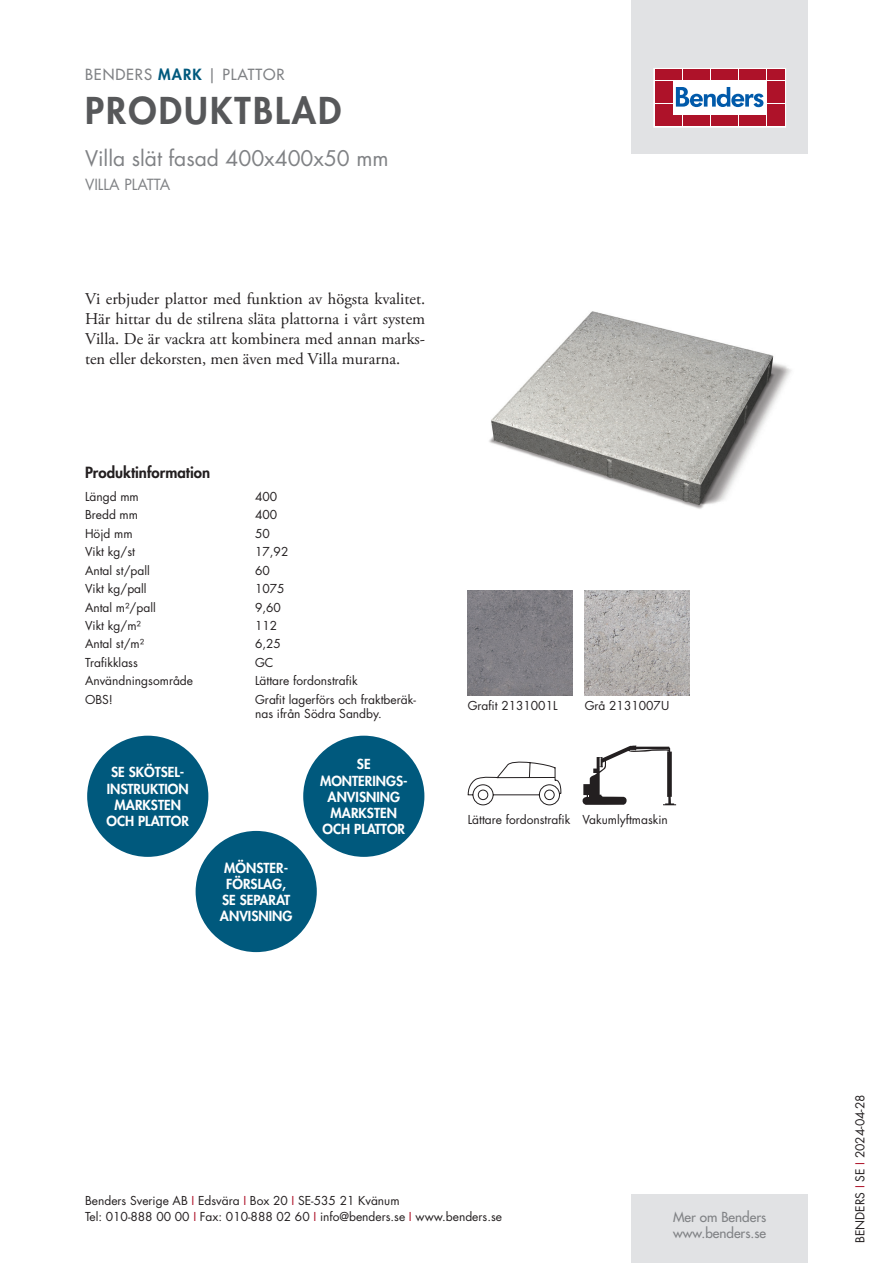
<style>
.page{position:relative;width:893px;height:1263px;background:#fff}
.page>*{position:absolute;margin:0;border:0;box-sizing:border-box;transform-origin:0 0}
.t1{font:800 36px "Futura Std";letter-spacing:.06em;color:#57585a}
.t2{font:21px "Futura Std";color:#808285}
.t3{font:16.5px/19.8px "Adobe Garamond Pro";color:#231f20;text-align:justify}
.t4{font:500 15px "Futura Std";letter-spacing:.06em;color:#808285}
.t5{font:800 15px "Futura Std";color:#231f20}
.t6{font:15px "Futura Std";color:#808285}
.t7{font:800 13.5px/16.2px "Futura Std";color:#fff;text-align:center}
.t8{font:500 13.5px/16.2px "Futura Std";color:#808285}
.t9{font:12px/16.5px "Futura Std";color:#231f20}
.s1{font-weight:800;color:#00597d}
.s2{color:#ae1229}
</style>
<div class="page">
<div style="left:631px;top:0;width:177px;height:153px;background:#e1e2e4"></div>
<div style="left:631px;top:1195px;width:177px;height:68px;background:#e1e2e4"></div>
<svg style="left:656px;top:70px;width:128px;height:55px;fill:#fff"></svg>
<div style="left:654px;top:68px;width:132px;height:59px;border:1px solid #fff"></div>
<div style="left:655px;top:70px;width:8px;height:10px;background:#ae1229"></div>
<div style="left:664px;top:70px;width:8px;height:10px;background:#ae1229"></div>
<div style="left:655px;top:81px;width:8px;height:10px;background:#ae1229"></div>
<div style="left:664px;top:81px;width:8px;height:10px;background:#ae1229"></div>
<div style="left:655px;top:93px;width:8px;height:10px;background:#ae1229"></div>
<div style="left:664px;top:93px;width:8px;height:10px;background:#ae1229"></div>
<div style="left:655px;top:104px;width:8px;height:11px;background:#ae1229"></div>
<div style="left:664px;top:104px;width:8px;height:11px;background:#ae1229"></div>
<div style="left:655px;top:116px;width:8px;height:10px;background:#ae1229"></div>
<div style="left:664px;top:116px;width:8px;height:10px;background:#ae1229"></div>
<div style="left:674px;top:70px;width:8px;height:10px;background:#ae1229"></div>
<div style="left:683px;top:70px;width:8px;height:10px;background:#ae1229"></div>
<div style="left:692px;top:70px;width:8px;height:10px;background:#ae1229"></div>
<div style="left:702px;top:70px;width:8px;height:10px;background:#ae1229"></div>
<div style="left:711px;top:70px;width:8px;height:10px;background:#ae1229"></div>
<div style="left:720px;top:70px;width:8px;height:10px;background:#ae1229"></div>
<div style="left:730px;top:70px;width:8px;height:10px;background:#ae1229"></div>
<div style="left:739px;top:70px;width:8px;height:10px;background:#ae1229"></div>
<div style="left:748px;top:70px;width:8px;height:10px;background:#ae1229"></div>
<div style="left:758px;top:70px;width:8px;height:10px;background:#ae1229"></div>
<div style="left:674px;top:116px;width:8px;height:10px;background:#ae1229"></div>
<div style="left:683px;top:116px;width:8px;height:10px;background:#ae1229"></div>
<div style="left:692px;top:116px;width:8px;height:10px;background:#ae1229"></div>
<div style="left:702px;top:116px;width:8px;height:10px;background:#ae1229"></div>
<div style="left:711px;top:116px;width:8px;height:10px;background:#ae1229"></div>
<div style="left:720px;top:116px;width:8px;height:10px;background:#ae1229"></div>
<div style="left:730px;top:116px;width:8px;height:10px;background:#ae1229"></div>
<div style="left:739px;top:116px;width:8px;height:10px;background:#ae1229"></div>
<div style="left:748px;top:116px;width:8px;height:10px;background:#ae1229"></div>
<div style="left:758px;top:116px;width:8px;height:10px;background:#ae1229"></div>
<div style="left:767px;top:70px;width:8px;height:10px;background:#ae1229"></div>
<div style="left:776px;top:70px;width:8px;height:10px;background:#ae1229"></div>
<div style="left:767px;top:81px;width:8px;height:10px;background:#ae1229"></div>
<div style="left:776px;top:81px;width:8px;height:10px;background:#ae1229"></div>
<div style="left:767px;top:93px;width:8px;height:10px;background:#ae1229"></div>
<div style="left:776px;top:93px;width:8px;height:10px;background:#ae1229"></div>
<div style="left:767px;top:104px;width:8px;height:11px;background:#ae1229"></div>
<div style="left:776px;top:104px;width:8px;height:11px;background:#ae1229"></div>
<div style="left:767px;top:116px;width:8px;height:10px;background:#ae1229"></div>
<div style="left:776px;top:116px;width:8px;height:10px;background:#ae1229"></div>
<svg style="left:676px;top:87px;width:87px;height:20px"></svg>
<div style="left:303px;top:736px;width:121px;height:121px;background:#00597d;border-radius:50%"></div>
<div style="left:87px;top:736px;width:121px;height:121px;background:#00597d;border-radius:50%"></div>
<div style="left:196px;top:831px;width:121px;height:121px;background:#00597d;border-radius:50%"></div>
<img style="left:489px;top:311px;width:303px;height:198px">
<img style="left:468px;top:590px;width:105px;height:105px">
<img style="left:585px;top:590px;width:105px;height:105px">
<svg style="left:468px;top:762px;width:93px;height:43px"></svg>
<svg style="left:583px;top:745px;width:93px;height:60px"></svg>
<p class="t4" style="left:85px;top:65px;width:201px">BENDERS <span class="s1">MARK</span> | PLATTOR</p>
<h1 class="t1" style="left:85px;top:87px;width:258px">PRODUKTBLAD</h1>
<h2 class="t2" style="left:85px;top:144px;width:305px">Villa slät fasad 400x400x50 mm</h2>
<p class="t6" style="left:85px;top:175px;width:87px">VILLA PLATTA</p>
<h3 class="t3" style="left:85px;top:290px;width:342px">Vi erbjuder plattor med funktion av högsta kvalitet.<br>Här hittar du de stilrena släta plattorna i vårt system Villa. De är vackra att kombinera med annan marks&shy;ten eller dekorsten, men även med Villa murarna.</h3>
<p class="t5" style="left:85px;top:463px;width:127px">Produktinformation</p>
<p class="t9" style="left:85px;top:488px;width:55px">Längd mm</p>
<p class="t9" style="left:255px;top:488px;width:24px">400</p>
<p class="t9" style="left:85px;top:507px;width:55px">Bredd mm</p>
<p class="t9" style="left:255px;top:507px;width:24px">400</p>
<p class="t9" style="left:85px;top:525px;width:49px">Höjd mm</p>
<p class="t9" style="left:255px;top:525px;width:16px">50</p>
<p class="t9" style="left:85px;top:544px;width:51px">Vikt kg/st</p>
<p class="t9" style="left:255px;top:544px;width:35px">17,92</p>
<p class="t9" style="left:85px;top:562px;width:66px">Antal st/pall</p>
<p class="t9" style="left:255px;top:562px;width:16px">60</p>
<p class="t9" style="left:85px;top:581px;width:63px">Vikt kg/pall</p>
<p class="t9" style="left:255px;top:581px;width:31px">1075</p>
<p class="t9" style="left:85px;top:599px;width:72px">Antal m²/pall</p>
<p class="t9" style="left:255px;top:599px;width:27px">9,60</p>
<p class="t9" style="left:85px;top:617px;width:57px">Vikt kg/m²</p>
<p class="t9" style="left:255px;top:617px;width:24px">112</p>
<p class="t9" style="left:85px;top:636px;width:61px">Antal st/m²</p>
<p class="t9" style="left:255px;top:636px;width:27px">6,25</p>
<p class="t9" style="left:85px;top:654px;width:54px">Trafikklass</p>
<p class="t9" style="left:255px;top:654px;width:20px">GC</p>
<p class="t9" style="left:85px;top:673px;width:110px">Användningsområde</p>
<p class="t9" style="left:255px;top:673px;width:104px">Lättare fordonstrafik</p>
<p class="t9" style="left:85px;top:691px;width:29px">OBS!</p>
<p class="t9" style="left:255px;top:692px;width:162px;line-height:14.4px">Grafit lagerförs och fraktberäk&shy;nas ifrån Södra Sandby.</p>
<p class="t7" style="left:320px;top:756px;width:89px">SE<br>MONTERINGS-<br>ANVISNING<br>MARKSTEN<br>OCH PLATTOR</p>
<p class="t7" style="left:106px;top:764px;width:84px">SE SKÖTSEL-<br>INSTRUKTION<br>MARKSTEN<br>OCH PLATTOR</p>
<p class="t7" style="left:220px;top:859px;width:74px">MÖNSTER-<br>FÖRSLAG,<br>SE SEPARAT<br>ANVISNING</p>
<p class="t9" style="left:468px;top:697px;width:91px">Grafit 2131001L</p>
<p class="t9" style="left:585px;top:697px;width:86px">Grå 2131007U</p>
<p class="t9" style="left:468px;top:811px;width:202px">Lättare fordonstrafik Vakumlyftmaskin</p>
<p class="t9" style="left:85px;top:1192px;width:418px">Benders Sverige AB <span class="s2">I</span> Edsvära <span class="s2">I</span> Box 20 <span class="s2">I</span> SE-535 21 Kvänum<br>Tel: 010-888 00 00 <span class="s2">I</span> Fax: 010-888 02 60 <span class="s2">I</span> info@benders.se <span class="s2">I</span> www.benders.se</p>
<p class="t8" style="left:673px;top:1209px;width:95px">Mer om Benders www.benders.se</p>
<p class="t9" style="left:852px;top:1243px;width:150px;rotate:-90deg">BENDERS <span class="s2">I</span> SE <span class="s2">I</span> 2024-04-28</p>
</div>
